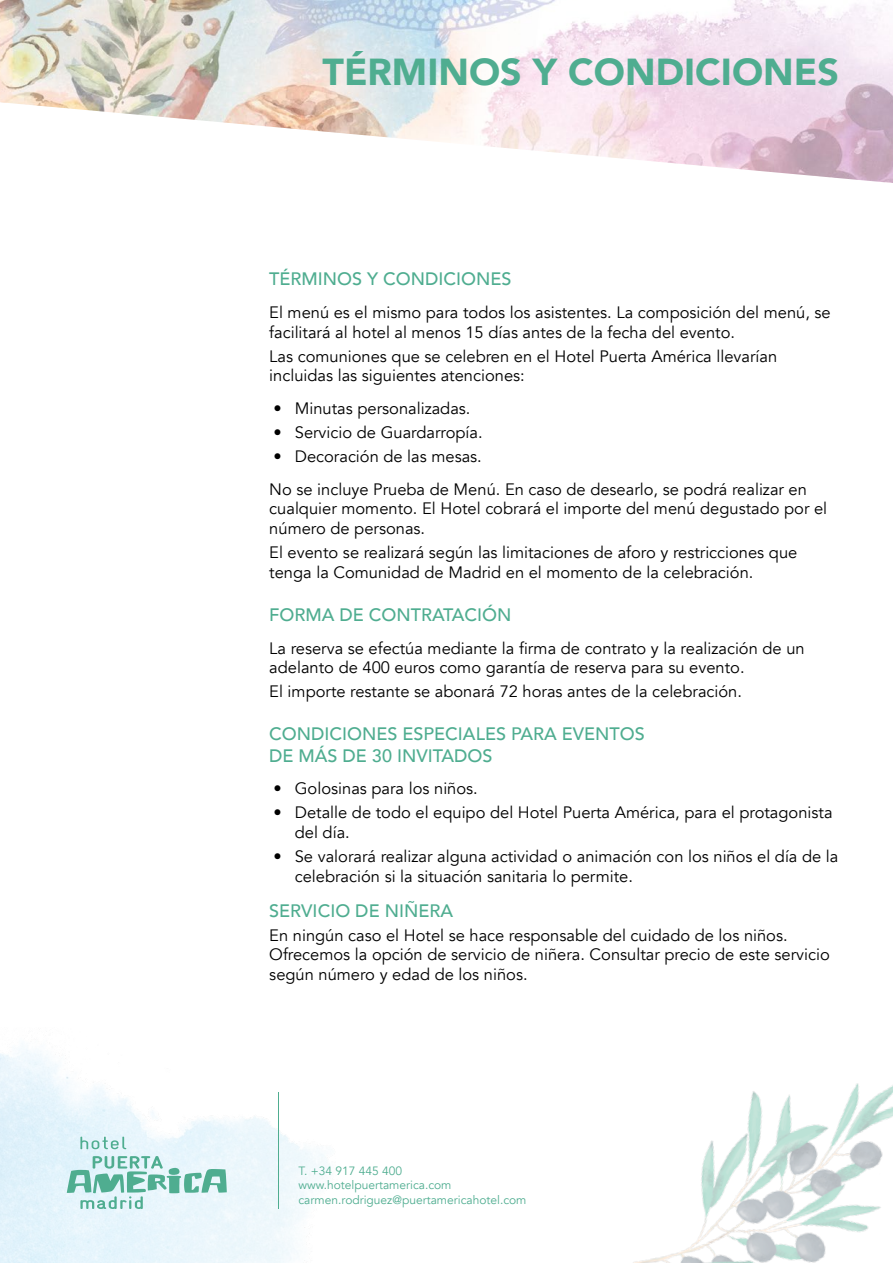
<style>
.page{position:relative;width:893px;height:1263px;background:#fff}
.page>*{position:absolute;margin:0;border:0;box-sizing:border-box;transform-origin:0 0}
.t1{font:900 37.5px "Avenir";color:#4fad90}
.t2{font:500 18px/21.6px "Avenir";color:#4fad90}
.t3{font:16.5px/19.8px "Avenir";color:#000}
.t4{font:12px/14.4px "Avenir";color:#4fad90}
</style>
<div class="page">
<svg style="left:80px;top:1136px;width:46px;height:13px"></svg>
<svg style="left:67px;top:1156px;width:160px;height:53px;background:#b5ddd8"></svg>
<img style="left:0;top:0;width:893px;height:183px">
<hr style="left:278px;top:1092px;width:1px;height:117px;background:#4fad90">
<img style="left:633px;top:1083px;width:260px;height:180px">
<h1 class="t1" style="left:322px;top:40px;width:518px">TÉRMINOS Y CONDICIONES</h1>
<p class="t2" style="left:269px;top:267px;width:244px">TÉRMINOS Y CONDICIONES</p>
<p class="t3" style="left:269px;top:302px;width:563px">El menú es el mismo para todos los asistentes. La composición del menú, se facilitará al hotel al menos 15 días antes de la fecha del evento.</p>
<p class="t3" style="left:269px;top:346px;width:509px">Las comuniones que se celebren en el Hotel Puerta América llevarían incluidas las siguientes atenciones:</p>
<p class="t3" style="left:274px;top:399px;width:198px">• Minutas personalizadas.</p>
<p class="t3" style="left:274px;top:423px;width:211px">• Servicio de Guardarropía.</p>
<p class="t3" style="left:269px;top:440px;width:539px;line-height:32.5px">• Decoración de las mesas.<br>No se incluye Prueba de Menú. En caso de desearlo, se podrá realizar en</p>
<p class="t3" style="left:269px;top:499px;width:559px">cualquier momento. El Hotel cobrará el importe del menú degustado por el número de personas.</p>
<p class="t3" style="left:269px;top:543px;width:530px">El evento se realizará según las limitaciones de aforo y restricciones que tenga la Comunidad de Madrid en el momento de la celebración.</p>
<p class="t2" style="left:269px;top:603px;width:244px">FORMA DE CONTRATACIÓN</p>
<p class="t3" style="left:269px;top:638px;width:537px">La reserva se efectúa mediante la firma de contrato y la realización de un adelanto de 400 euros como garantía de reserva para su evento.</p>
<p class="t3" style="left:269px;top:682px;width:474px">El importe restante se abonará 72 horas antes de la celebración.</p>
<p class="t2" style="left:269px;top:722px;width:377px">CONDICIONES ESPECIALES PARA EVENTOS<br>DE MÁS DE 30 INVITADOS</p>
<p class="t3" style="left:274px;top:779px;width:206px">• Golosinas para los niños.</p>
<p class="t3" style="left:295px;top:803px;width:539px;text-indent:-21px">• Detalle de todo el equipo del Hotel Puerta América, para el protagonista del día.</p>
<p class="t3" style="left:295px;top:847px;width:545px;text-indent:-21px">• Se valorará realizar alguna actividad o animación con los niños el día de la celebración si la situación sanitaria lo permite.</p>
<p class="t2" style="left:269px;top:898px;width:185px">SERVICIO DE NIÑERA</p>
<p class="t3" style="left:269px;top:925px;width:562px">En ningún caso el Hotel se hace responsable del cuidado de los niños.<br>Ofrecemos la opción de servicio de niñera. Consultar precio de este servicio según número y edad de los niños.</p>
<p class="t4" style="left:298px;top:1164px;width:230px">T. +34 917 445 400 www.hotelpuertamerica.com carmen.rodriguez@puertamericahotel.com</p>
</div>
